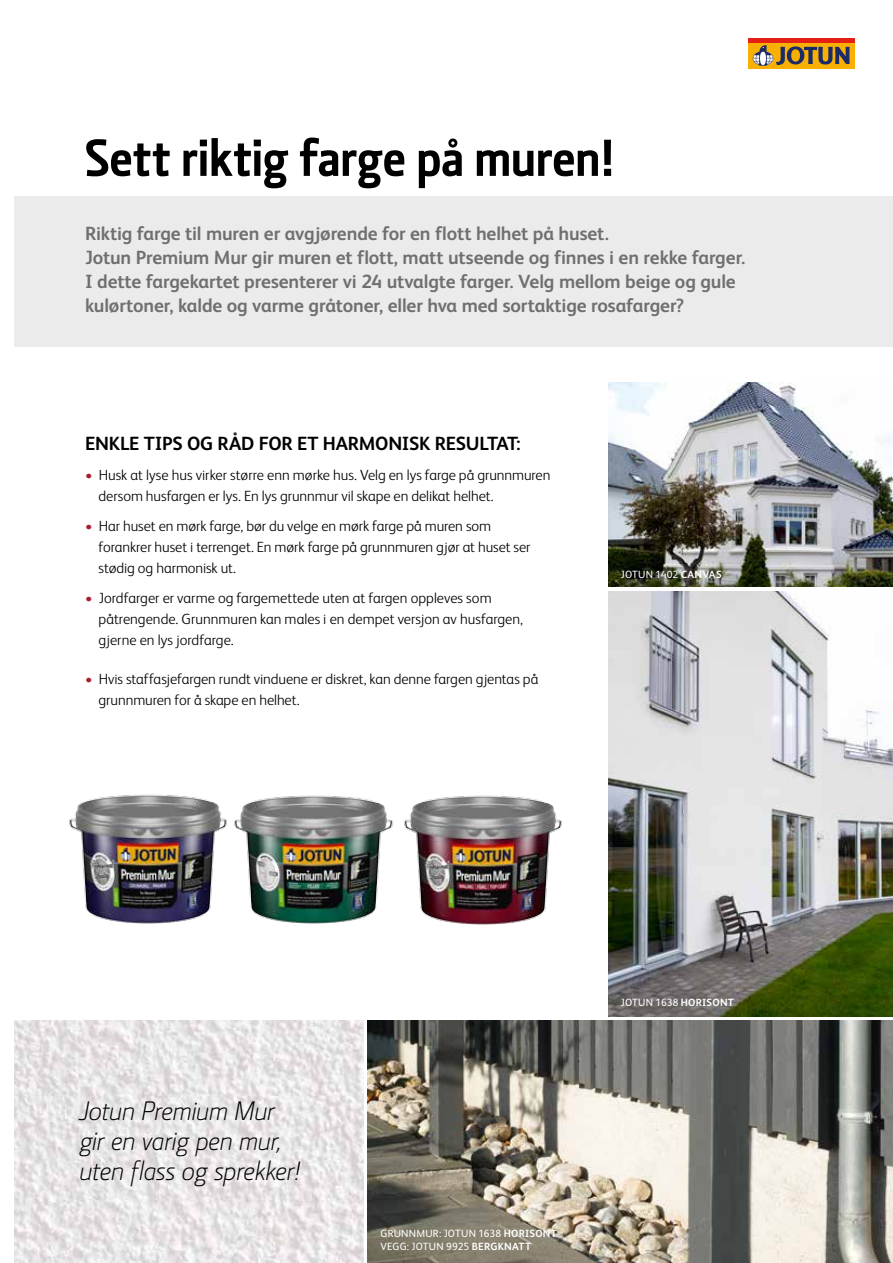
<style>
.page{position:relative;width:893px;height:1263px;background:#fff}
.page>*{position:absolute;margin:0;border:0;box-sizing:border-box;transform-origin:0 0}
.t1{font:700 52.5px "Section";letter-spacing:-.015em;color:#000}
.t2{font:italic 300 27px/30px "Section";letter-spacing:-.01em;color:#000}
.t3{font:700 19.2px/24px "FS Albert";letter-spacing:-.01em;color:#706f6f}
.t4{font:700 19.2px "FS Albert";letter-spacing:-.01em;color:#000}
.t5{font:300 14.85px/21px "FS Albert";letter-spacing:-.005em;color:#000}
.t6{font:10.5px/12.6px "FS Albert";letter-spacing:.015em;color:#fff}
.s1{font-weight:700;color:#a91d2f}
.s2{font-weight:700}
</style>
<div class="page">
<img style="left:608px;top:591px;width:285px;height:425px">
<img style="left:368px;top:1020px;width:525px;height:243px">
<div style="left:15px;top:196px;width:878px;height:151px;background:#ebebeb"></div>
<img style="left:608px;top:383px;width:285px;height:204px">
<div style="left:748px;top:43px;width:107px;height:26px;background:#f9b000"></div>
<div style="left:748px;top:38px;width:107px;height:5px;background:#e41f13"></div>
<svg style="left:753px;top:45px;width:96px;height:21px"></svg>
<img style="left:15px;top:1020px;width:349px;height:243px">
<img style="left:69px;top:794px;width:158px;height:130px">
<img style="left:234px;top:795px;width:159px;height:129px">
<img style="left:404px;top:795px;width:158px;height:130px">
<h1 class="t1" style="left:85px;top:128px;width:533px">Sett riktig farge på muren!</h1>
<p class="t3" style="left:85px;top:221px;width:662px">Riktig farge til muren er avgjørende for en flott helhet på huset.<br>Jotun Premium Mur gir muren et flott, matt utseende og finnes i en rekke farger.<br>I dette fargekartet presenterer vi 24 utvalgte farger. Velg mellom beige og gule kulørtoner, kalde og varme gråtoner, eller hva med sortaktige rosafarger?</p>
<p class="t4" style="left:85px;top:432px;width:437px">ENKLE TIPS OG RÅD FOR ET HARMONISK RESULTAT:</p>
<p class="t5" style="left:99px;top:464px;width:453px;text-indent:-14px"><span class="s1">•</span> Husk at lyse hus virker større enn mørke hus. Velg en lys farge på grunnmuren dersom husfargen er lys. En lys grunnmur vil skape en delikat helhet.</p>
<p class="t5" style="left:99px;top:515px;width:434px;text-indent:-14px"><span class="s1">•</span> Har huset en mørk farge, bør du velge en mørk farge på muren som forankrer huset i terrenget. En mørk farge på grunnmuren gjør at huset ser stødig og harmonisk ut.</p>
<p class="t5" style="left:99px;top:587px;width:426px;text-indent:-14px"><span class="s1">•</span> Jordfarger er varme og fargemettede uten at fargen oppleves som påtrengende. Grunnmuren kan males i en dempet versjon av husfargen, gjerne en lys jordfarge.</p>
<p class="t5" style="left:99px;top:669px;width:441px;text-indent:-14px"><span class="s1">•</span> Hvis staffasjefargen rundt vinduene er diskret, kan denne fargen gjentas på grunnmuren for å skape en helhet.</p>
<p class="t6" style="left:621px;top:568px;width:102px">JOTUN 1402 <span class="s2">CANVAS</span></p>
<h2 class="t2" style="left:80px;top:1096px;width:223px">Jotun Premium Mur gir en varig pen mur, uten flass og sprekker!</h2>
<p class="t6" style="left:621px;top:996px;width:115px">JOTUN 1638 <span class="s2">HORISONT</span></p>
<p class="t6" style="left:381px;top:1227px;width:178px">GRUNNMUR: JOTUN 1638 <span class="s2">HORISONT<br></span>VEGG: JOTUN 9925 <span class="s2">BERGKNATT</span></p>
</div>
